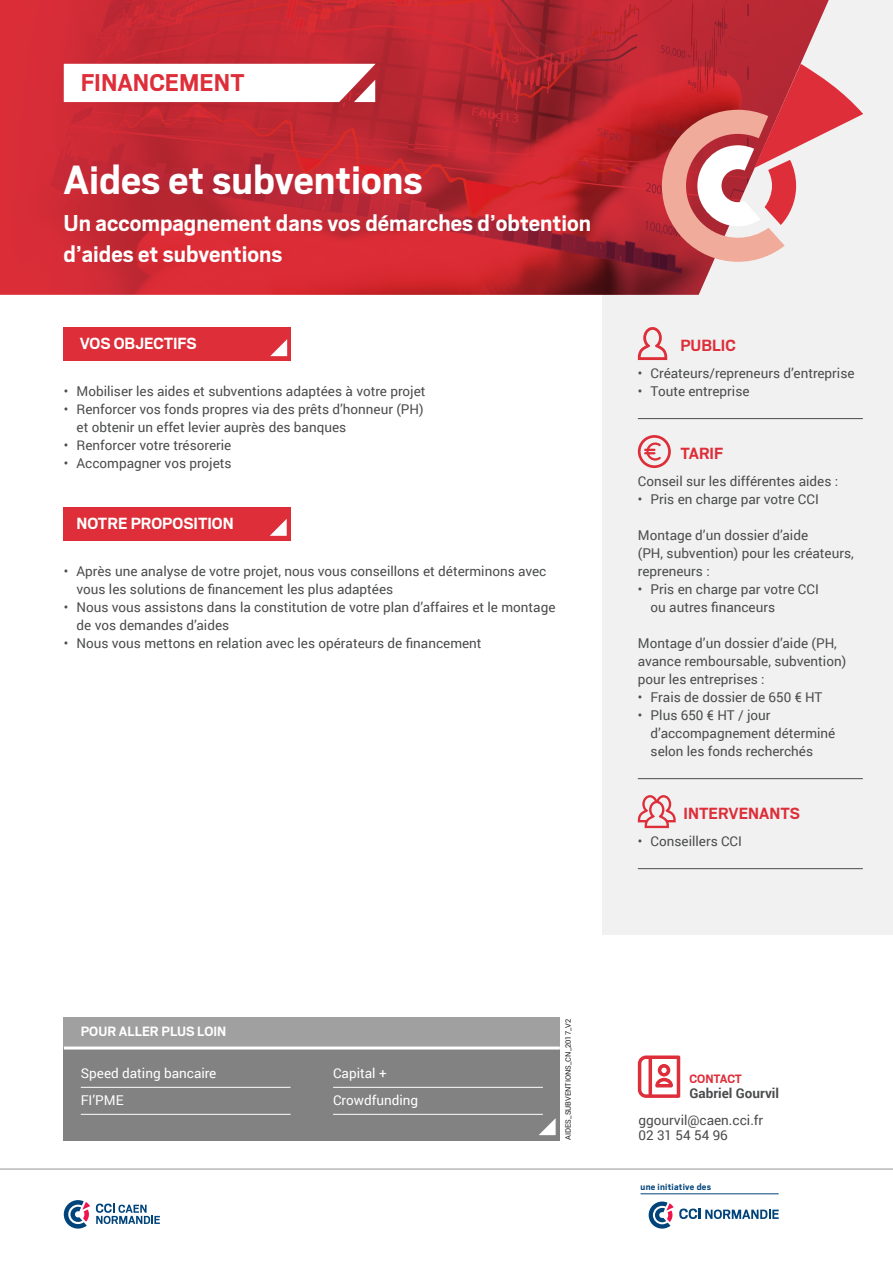
<style>
.page{position:relative;width:893px;height:1263px;background:#fff}
.page>*{position:absolute;margin:0;border:0;box-sizing:border-box;transform-origin:0 0}
.t1{font:700 45px "Scout";color:#fff}
.t2{font:700 27px "Scout";color:#dd2e39}
.t3{font:700 25.5px/30.6px "Scout";color:#fff}
.t4{font:700 18px "Scout";color:#fff}
.t5{font:700 18px "Scout";color:#dd2e39}
.t6{font:700 15px "Scout";color:#fff}
.t7{font:13.5px/18px "Roboto";color:#4b4c4d}
.t8{font:13.5px "Roboto";color:#fff}
.t9{font:700 13.5px "Roboto";color:#4b4c4d}
.t10{font:700 13.5px "Scout";letter-spacing:-.01em;color:#dd2e39}
.t11{font:700 10.2px "Scout";letter-spacing:.025em;color:#00447b}
.t12{font:7.5px "Roboto";color:#231f20}
</style>
<div class="page">
<div style="left:64px;top:1046px;width:496px;height:95px;background:#838283"></div>
<hr style="left:81px;top:1087px;width:210px;height:1px;background:#fff">
<hr style="left:81px;top:1114px;width:210px;height:1px;background:#fff">
<hr style="left:333px;top:1087px;width:210px;height:1px;background:#fff">
<hr style="left:333px;top:1114px;width:210px;height:1px;background:#fff">
<div style="left:602px;top:0;width:291px;height:935px;background:#f1f1f1"></div>
<div style="left:64px;top:1017px;width:496px;height:29px;background:#a0a0a0"></div>
<hr style="left:638px;top:418px;width:225px;height:1px;background:#4b4c4d">
<hr style="left:638px;top:778px;width:225px;height:1px;background:#4b4c4d">
<hr style="left:638px;top:868px;width:225px;height:1px;background:#4b4c4d">
<svg style="left:638px;top:327px;width:29px;height:33px"></svg>
<svg style="left:638px;top:435px;width:33px;height:33px"></svg>
<svg style="left:638px;top:795px;width:38px;height:33px"></svg>
<div style="left:64px;top:327px;width:227px;height:33px;background:#dd2e39"></div>
<svg style="left:270px;top:339px;width:17px;height:17px"></svg>
<div style="left:64px;top:507px;width:227px;height:33px;background:#dd2e39"></div>
<svg style="left:270px;top:519px;width:17px;height:17px"></svg>
<svg style="left:649px;top:1201px;width:130px;height:27px"></svg>
<hr style="left:640px;top:1193px;width:139px;height:1px;background:#00447b">
<hr style="left:0;top:1169px;width:893px;height:1px;background:#939598">
<svg style="left:539px;top:1118px;width:17px;height:17px"></svg>
<hr style="left:64px;top:1046px;width:496px;height:3px;background:#fff">
<svg style="left:0;top:0;width:829px;height:295px;background:#c22d37"></svg>
<svg style="left:662px;top:64px;width:201px;height:198px"></svg>
<svg style="left:64px;top:64px;width:312px;height:38px"></svg>
<svg style="left:96px;top:1203px;width:64px;height:21px"></svg>
<svg style="left:64px;top:1200px;width:26px;height:28px"></svg>
<svg style="left:638px;top:1055px;width:42px;height:43px"></svg>
<p class="t2" style="left:81px;top:70px;width:165px">FINANCEMENT</p>
<p class="t1" style="left:63px;top:158px;width:361px">Aides et subventions</p>
<p class="t3" style="left:63px;top:208px;width:529px">Un accompagnement dans vos démarches d’obtention d’aides et subventions</p>
<h3 class="t4" style="left:80px;top:335px;width:118px">VOS OBJECTIFS</h3>
<p class="t7" style="left:64px;top:382px;width:363px">• Mobiliser les aides et subventions adaptées à votre projet</p>
<p class="t7" style="left:77px;top:400px;width:349px;text-indent:-13px">• Renforcer vos fonds propres via des prêts d’honneur (PH) et obtenir un effet levier auprès des banques</p>
<p class="t7" style="left:64px;top:436px;width:169px">• Renforcer votre trésorerie</p>
<p class="t7" style="left:64px;top:454px;width:169px">• Accompagner vos projets</p>
<h3 class="t4" style="left:77px;top:515px;width:159px">NOTRE PROPOSITION</h3>
<p class="t7" style="left:77px;top:562px;width:471px;text-indent:-13px">• Après une analyse de votre projet, nous vous conseillons et déterminons avec vous les solutions de financement les plus adaptées</p>
<p class="t7" style="left:77px;top:598px;width:480px;text-indent:-13px">• Nous vous assistons dans la constitution de votre plan d’affaires et le montage de vos demandes d’aides</p>
<p class="t7" style="left:64px;top:634px;width:419px">• Nous vous mettons en relation avec les opérateurs de financement</p>
<p class="t5" style="left:680px;top:337px;width:57px">PUBLIC</p>
<p class="t7" style="left:638px;top:364px;width:218px">• Créateurs/repreneurs d’entreprise</p>
<p class="t7" style="left:638px;top:382px;width:113px">• Toute entreprise</p>
<p class="t5" style="left:680px;top:445px;width:44px">TARIF</p>
<p class="t7" style="left:638px;top:472px;width:202px">Conseil sur les différentes aides :</p>
<p class="t7" style="left:638px;top:490px;width:182px">• Pris en charge par votre CCI</p>
<p class="t7" style="left:638px;top:526px;width:217px">Montage d’un dossier d’aide<br>(PH, subvention) pour les créateurs, repreneurs :</p>
<p class="t7" style="left:651px;top:580px;width:170px;text-indent:-13px">• Pris en charge par votre CCI ou autres financeurs</p>
<p class="t7" style="left:638px;top:634px;width:210px">Montage d’un dossier d’aide (PH, avance remboursable, subvention) pour les entreprises :</p>
<p class="t7" style="left:638px;top:688px;width:186px">• Frais de dossier de 650 € HT</p>
<p class="t7" style="left:651px;top:706px;width:186px;text-indent:-13px">• Plus 650 € HT / jour d’accompagnement déterminé selon les fonds recherchés</p>
<p class="t5" style="left:684px;top:805px;width:118px">INTERVENANTS</p>
<p class="t7" style="left:638px;top:832px;width:106px">• Conseillers CCI</p>
<p class="t6" style="left:81px;top:1024px;width:147px">POUR ALLER PLUS LOIN</p>
<p class="t8" style="left:81px;top:1063px;width:137px">Speed dating bancaire</p>
<p class="t8" style="left:81px;top:1090px;width:44px">FI’PME</p>
<p class="t8" style="left:333px;top:1063px;width:55px">Capital +</p>
<p class="t8" style="left:333px;top:1090px;width:87px">Crowdfunding</p>
<p class="t12" style="left:563px;top:1140px;width:123px;rotate:-90deg">AIDES_SUBVENTIONS_CN_2017_V2</p>
<p class="t10" style="left:689px;top:1072px;width:54px">CONTACT</p>
<p class="t9" style="left:689px;top:1083px;width:91px">Gabriel Gourvil</p>
<p class="t7" style="left:638px;top:1111px;width:126px">ggourvil@caen.cci.fr</p>
<p class="t7" style="left:638px;top:1126px;width:91px">02 31 54 54 96</p>
<p class="t11" style="left:640px;top:1182px;width:72px">une initiative des</p>
</div>
